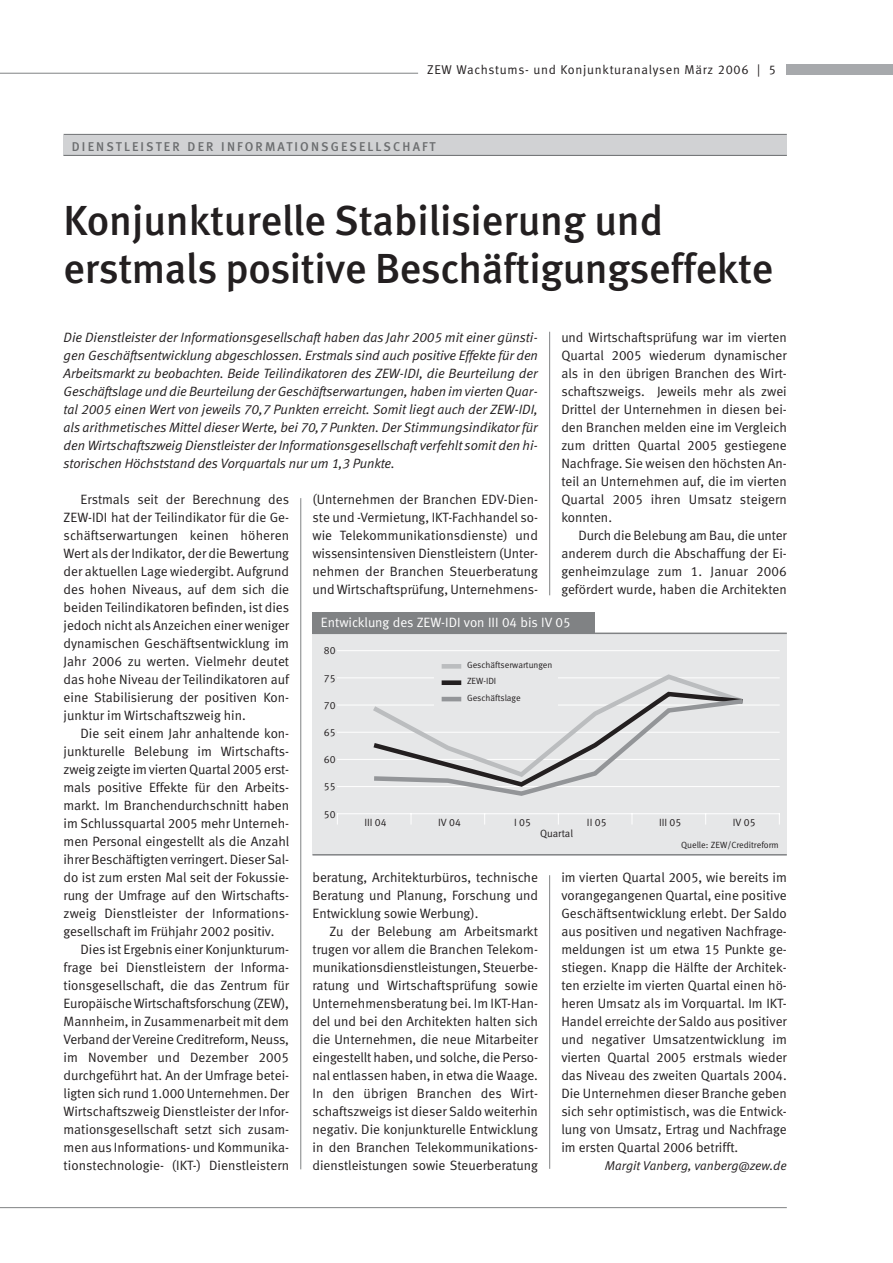
<style>
.page{position:relative;width:893px;height:1263px;background:#fff}
.page>*{position:absolute;margin:0;border:0;box-sizing:border-box;transform-origin:0 0}
.t1{font:42px/48px "Meta Medium LF";letter-spacing:-.005em;color:#231f20}
.t2{font:13.5px/18px "Meta Normal LF";color:#231f20;text-align:justify}
.t3{font:italic 13.5px/18px "Meta Normal LF";letter-spacing:-.005em;color:#231f20;text-align:justify}
.t4{font:13.5px "Meta Normal LF";color:#fff}
.t5{font:12.75px "Meta Normal LF";letter-spacing:.055em;color:#231f20}
.t6{font:12.75px "Meta Medium LF";letter-spacing:.17em;color:#6c6e70}
.t7{font:italic 12.75px "Meta Normal LF";color:#231f20}
.t8{font:10.5px "Meta Normal LF";color:#231f20}
.t9{font:9px/16.5px "Meta Normal LF";color:#231f20}
</style>
<div class="page">
<div style="left:786px;top:64px;width:106px;height:10px;background:#a7a9ac"></div>
<hr style="left:0;top:1207px;width:786px;height:1px;background:#808284">
<hr style="left:0;top:73px;width:418px;height:1px;background:#808284">
<hr style="left:300px;top:498px;width:1px;height:671px;background:#808284">
<hr style="left:549px;top:332px;width:1px;height:263px;background:#808284">
<hr style="left:549px;top:875px;width:1px;height:294px;background:#808284">
<div style="left:64px;top:135px;width:722px;height:20px;background:#d1d2d4"></div>
<hr style="left:64px;top:134px;width:722px;height:1px;background:#6c6e70">
<hr style="left:64px;top:155px;width:722px;height:1px;background:#6c6e70">
<div style="left:312px;top:633px;width:474px;height:222px;background:#e6e7e8"></div>
<hr style="left:337px;top:813px;width:442px;height:1px;background:#fff">
<hr style="left:337px;top:786px;width:442px;height:1px;background:#fff">
<hr style="left:337px;top:759px;width:442px;height:1px;background:#fff">
<hr style="left:337px;top:732px;width:442px;height:1px;background:#fff">
<hr style="left:337px;top:705px;width:442px;height:1px;background:#fff">
<hr style="left:337px;top:677px;width:442px;height:1px;background:#fff">
<hr style="left:337px;top:650px;width:442px;height:1px;background:#fff">
<svg style="left:779px;top:813px;width:1px;height:12px"></svg>
<svg style="left:368px;top:674px;width:380px;height:122px"></svg>
<div style="left:312px;top:612px;width:283px;height:22px;background:#808284"></div>
<hr style="left:312px;top:633px;width:474px;height:1px;background:#808284">
<hr style="left:312px;top:854px;width:474px;height:2px;background:#808284">
<div style="left:434px;top:655px;width:124px;height:55px;background:#e6e7e8"></div>
<div style="left:441px;top:664px;width:20px;height:5px;background:#bbbdbf"></div>
<div style="left:441px;top:680px;width:20px;height:5px;background:#231f20"></div>
<hr style="left:441px;top:697px;width:20px;height:4px;background:#939598">
<p class="t5" style="left:427px;top:65px;width:350px">ZEW Wachstums- und Konjunkturanalysen März 2006 | 5</p>
<p class="t6" style="left:72px;top:142px;width:365px">DIENSTLEISTER DER INFORMATIONSGESELLSCHAFT</p>
<h1 class="t1" style="left:64px;top:200px;width:711px">Konjunkturelle Stabilisierung und erstmals positive Beschäftigungseffekte</h1>
<p class="t3" style="left:64px;top:330px;width:476px">Die Dienstleister der Informationsgesellschaft haben das Jahr 2005 mit einer günsti&shy;gen Geschäftsentwicklung abgeschlossen. Erstmals sind auch positive Effekte für den Arbeitsmarkt zu beobachten. Beide Teilindikatoren des ZEW-IDI, die Beurteilung der Geschäftslage und die Beurteilung der Geschäftserwartungen, haben im vierten Quar&shy;tal 2005 einen Wert von jeweils 70,7 Punkten erreicht. Somit liegt auch der ZEW-IDI, als arithmetisches Mittel dieser Werte, bei 70,7 Punkten. Der Stimmungsindikator für den Wirtschaftszweig Dienstleister der Informationsgesellschaft verfehlt somit den hi&shy;storischen Höchststand des Vorquartals nur um 1,3 Punkte.</p>
<p class="t2" style="left:561px;top:329px;width:227px">und Wirtschaftsprüfung war im vierten Quartal 2005 wiederum dynamischer als in den übrigen Branchen des Wirt&shy;schaftszweigs. Jeweils mehr als zwei Drittel der Unternehmen in diesen bei&shy;den Branchen melden eine im Vergleich zum dritten Quartal 2005 gestiegene Nachfrage. Sie weisen den höchsten An&shy;teil an Unternehmen auf, die im vierten Quartal 2005 ihren Umsatz steigern konnten.</p>
<p class="t2" style="left:561px;top:527px;width:227px;text-indent:17px">Durch die Belebung am Bau, die unter anderem durch die Abschaffung der Ei&shy;genheimzulage zum 1. Januar 2006 gefördert wurde, haben die Architekten</p>
<p class="t2" style="left:312px;top:491px;width:227px">(Unternehmen der Branchen EDV-Dien&shy;ste und -Vermietung, IKT-Fachhandel so&shy;wie Telekommunikationsdienste) und wissensintensiven Dienstleistern (Unter&shy;nehmen der Branchen Steuerberatung und Wirtschaftsprüfung, Unternehmens-</p>
<p class="t2" style="left:64px;top:491px;width:227px;text-indent:17px">Erstmals seit der Berechnung des ZEW-IDI hat der Teilindikator für die Ge&shy;schäftserwartungen keinen höheren Wert als der Indikator, der die Bewertung der aktuellen Lage wiedergibt. Aufgrund des hohen Niveaus, auf dem sich die beiden Teilindikatoren befinden, ist dies jedoch nicht als Anzeichen einer weniger dynamischen Geschäftsentwicklung im Jahr 2006 zu werten. Vielmehr deutet das hohe Niveau der Teilindikatoren auf eine Stabilisierung der positiven Kon&shy;junktur im Wirtschaftszweig hin.</p>
<p class="t2" style="left:64px;top:725px;width:227px;text-indent:17px">Die seit einem Jahr anhaltende kon&shy;junkturelle Belebung im Wirtschafts&shy;zweig zeigte im vierten Quartal 2005 erst&shy;mals positive Effekte für den Arbeits&shy;markt. Im Branchendurchschnitt haben im Schlussquartal 2005 mehr Unterneh&shy;men Personal eingestellt als die Anzahl ihrer Beschäftigten verringert. Dieser Sal&shy;do ist zum ersten Mal seit der Fokussie&shy;rung der Umfrage auf den Wirtschafts&shy;zweig Dienstleister der Informations&shy;gesellschaft im Frühjahr 2002 positiv.</p>
<p class="t2" style="left:64px;top:941px;width:227px;text-indent:17px">Dies ist Ergebnis einer Konjunkturum&shy;frage bei Dienstleistern der Informa&shy;tionsgesellschaft, die das Zentrum für Europäische Wirtschaftsforschung (ZEW), Mannheim, in Zusammenarbeit mit dem Verband der Vereine Creditreform, Neuss, im November und Dezember 2005 durchgeführt hat. An der Umfrage betei&shy;ligten sich rund 1.000 Unternehmen. Der Wirtschaftszweig Dienstleister der Infor&shy;mationsgesellschaft setzt sich zusam&shy;men aus Informations- und Kommunika&shy;tionstechnologie- (IKT-) Dienstleistern</p>
<p class="t4" style="left:321px;top:617px;width:251px">Entwicklung des ZEW-IDI von III 04 bis IV 05</p>
<p class="t9" style="left:467px;top:657px;width:87px">Geschäftserwartungen<br>ZEW-IDI<br>Geschäftslage</p>
<p class="t8" style="left:324px;top:647px;width:13px">80</p>
<p class="t8" style="left:324px;top:674px;width:13px">75</p>
<p class="t8" style="left:324px;top:701px;width:13px">70</p>
<p class="t8" style="left:324px;top:728px;width:13px">65</p>
<p class="t8" style="left:324px;top:756px;width:13px">60</p>
<p class="t8" style="left:324px;top:783px;width:13px">55</p>
<p class="t8" style="left:324px;top:810px;width:13px">50</p>
<p class="t8" style="left:364px;top:818px;width:24px">III 04</p>
<p class="t8" style="left:438px;top:818px;width:24px">IV 04</p>
<p class="t8" style="left:514px;top:818px;width:18px">I 05</p>
<p class="t8" style="left:587px;top:818px;width:21px">II 05</p>
<p class="t8" style="left:659px;top:818px;width:24px">III 05</p>
<p class="t8" style="left:732px;top:818px;width:24px">IV 05</p>
<p class="t8" style="left:540px;top:830px;width:35px">Quartal</p>
<p class="t9" style="left:681px;top:837px;width:99px">Quelle: ZEW/Creditreform</p>
<p class="t2" style="left:561px;top:869px;width:227px">im vierten Quartal 2005, wie bereits im vorangegangenen Quartal, eine positive Geschäftsentwicklung erlebt. Der Saldo aus positiven und negativen Nachfrage&shy;meldungen ist um etwa 15 Punkte ge&shy;stiegen. Knapp die Hälfte der Architek&shy;ten erzielte im vierten Quartal einen hö&shy;heren Umsatz als im Vorquartal. Im IKT-Handel erreichte der Saldo aus positiver und negativer Umsatzentwicklung im vierten Quartal 2005 erstmals wieder das Niveau des zweiten Quartals 2004.<br>Die Unternehmen dieser Branche geben sich sehr optimistisch, was die Entwick&shy;lung von Umsatz, Ertrag und Nachfrage im ersten Quartal 2006 betrifft.</p>
<p class="t7" style="left:605px;top:1161px;width:183px">Margit Vanberg, vanberg@zew.de</p>
<p class="t2" style="left:312px;top:869px;width:227px">beratung, Architekturbüros, technische Beratung und Planung, Forschung und Entwicklung sowie Werbung).</p>
<p class="t2" style="left:312px;top:923px;width:227px;text-indent:17px">Zu der Belebung am Arbeitsmarkt trugen vor allem die Branchen Telekom&shy;munikationsdienstleistungen, Steuerbe&shy;ratung und Wirtschaftsprüfung sowie Unternehmensberatung bei. Im IKT-Han&shy;del und bei den Architekten halten sich die Unternehmen, die neue Mitarbeiter eingestellt haben, und solche, die Perso&shy;nal entlassen haben, in etwa die Waage.<br>In den übrigen Branchen des Wirt&shy;schaftszweigs ist dieser Saldo weiterhin negativ. Die konjunkturelle Entwicklung in den Branchen Telekommunikations&shy;dienstleistungen sowie Steuerberatung</p>
</div>
